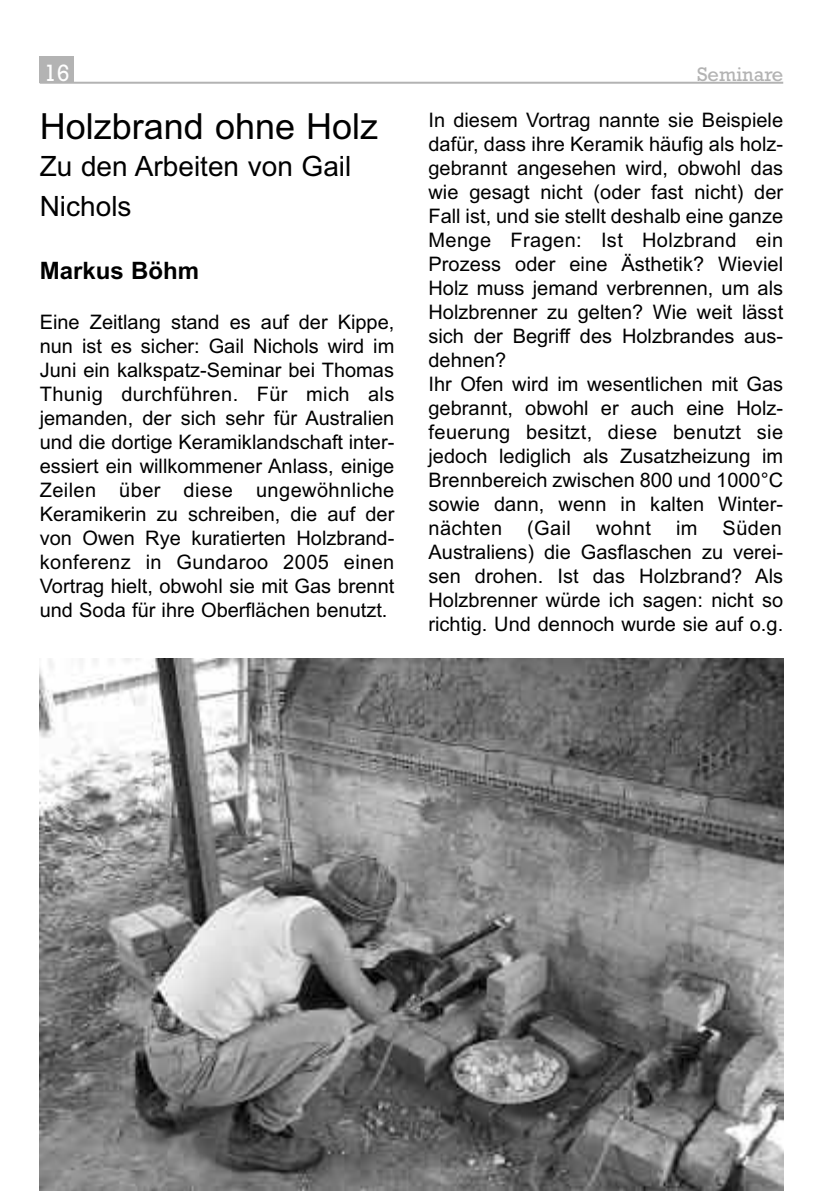
<style>
.page{position:relative;width:840px;height:1191px;background:#fff}
.page>*{position:absolute;margin:0;border:0;box-sizing:border-box;transform-origin:0 0}
.t1{font:36px "Arial";color:#000}
.t2{font:28px/39.4px "Arial";color:#000}
.t3{font:700 24px "Arial";color:#000}
.t4{font:24px "Rockwell";color:#fff}
.t5{font:20px/24px "Arial";color:#000;text-align:justify}
.t6{font:20px "Rockwell";color:#b3b3b3}
</style>
<div class="page">
<hr style="left:40px;top:82px;width:742px;height:2px;background:#b3b3b3">
<div style="left:40px;top:57px;width:34px;height:26px;background:#b3b3b3"></div>
<img style="left:40px;top:658px;width:742px;height:533px">
<p class="t4" style="left:44px;top:58px;width:28px">16</p>
<p class="t6" style="left:696px;top:62px;width:88px">Seminare</p>
<h1 class="t1" style="left:40px;top:105px;width:340px">Holzbrand ohne Holz</h1>
<h2 class="t2" style="left:40px;top:147px;width:313px">Zu den Arbeiten von Gail<br>Nichols</h2>
<p class="t5" style="left:428px;top:108px;width:356px;text-align:left">In diesem Vortrag nannte sie Beispiele dafür, dass ihre Keramik häufig als holz&shy;gebrannt angesehen wird, obwohl das wie gesagt nicht (oder fast nicht) der Fall ist, und sie stellt deshalb eine ganze Menge Fragen: Ist Holzbrand ein Prozess oder eine Ästhetik? Wieviel Holz muss jemand verbrennen, um als Holzbrenner zu gelten? Wie weit lässt sich der Begriff des Holzbrandes aus&shy;dehnen?<br>Ihr Ofen wird im wesentlichen mit Gas gebrannt, obwohl er auch eine Holz&shy;feuerung besitzt, diese benutzt sie jedoch lediglich als Zusatzheizung im Brennbereich zwischen 800 und 1000°C sowie dann, wenn in kalten Winter&shy;nächten (Gail wohnt im Süden Australiens) die Gasflaschen zu verei&shy;sen drohen. Ist das Holzbrand? Als Holzbrenner würde ich sagen: nicht so richtig. Und dennoch wurde sie auf o.g.</p>
<p class="t3" style="left:40px;top:257px;width:161px">Markus Böhm</p>
<p class="t5" style="left:40px;top:310px;width:356px">Eine Zeitlang stand es auf der Kippe, nun ist es sicher: Gail Nichols wird im Juni ein kalkspatz-Seminar bei Thomas Thunig durchführen. Für mich als jemanden, der sich sehr für Australien und die dortige Keramiklandschaft inter&shy;essiert ein willkommener Anlass, einige Zeilen über diese ungewöhnliche Keramikerin zu schreiben, die auf der von Owen Rye kuratierten Holzbrand&shy;konferenz in Gundaroo 2005 einen Vortrag hielt, obwohl sie mit Gas brennt und Soda für ihre Oberflächen benutzt.</p>
</div>
